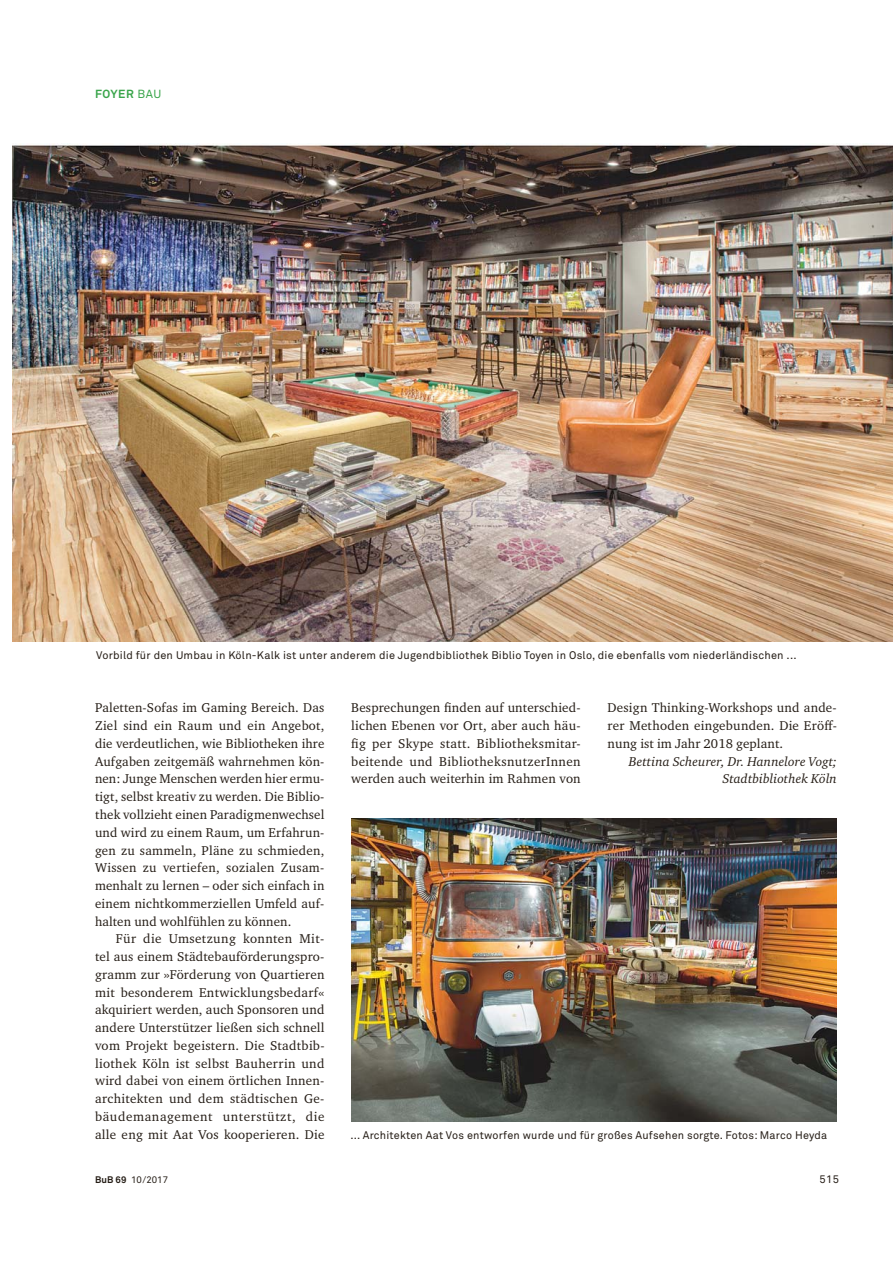
<style>
.page{position:relative;width:893px;height:1263px;background:#fff}
.page>*{position:absolute;margin:0;border:0;box-sizing:border-box;transform-origin:0 0}
.t1{font:13.05px/17.7px "Charter ITC Pro";letter-spacing:.015em;color:#251d16;text-align:justify}
.t2{font:italic 13.05px/17.7px "Charter ITC Pro";letter-spacing:.01em;color:#251d16;text-align:right}
.t3{font:700 11.7px "Akkurat Pro";letter-spacing:.045em;color:#3aa54b}
.t4{font:10.95px "Akkurat Pro";letter-spacing:.02em;color:#251d16}
.t5{font:9.45px "Akkurat Pro Regular 2";letter-spacing:.01em;color:#251d16}
.s1{font-weight:400}
.s2{font-family:"Akkurat Pro Bold 2"}
</style>
<div class="page">
<img style="left:12px;top:144px;width:881px;height:497px">
<img style="left:351px;top:819px;width:486px;height:302px">
<p class="t3" style="left:95px;top:87px;width:68px">FOYER <span class="s1">BAU</span></p>
<p class="t4" style="left:96px;top:651px;width:702px">Vorbild für den Umbau in Köln-Kalk ist unter anderem die Jugendbibliothek Biblio Toyen in Oslo, die ebenfalls vom niederländischen ...</p>
<p class="t1" style="left:95px;top:700px;width:231px">Paletten-Sofas im Gaming Bereich. Das Ziel sind ein Raum und ein Angebot, die verdeutlichen, wie Bibliotheken ihre Aufgaben zeitgemäß wahrnehmen kön&shy;nen: Junge Menschen werden hier ermu&shy;tigt, selbst kreativ zu werden. Die Biblio&shy;thek vollzieht einen Paradigmenwechsel und wird zu einem Raum, um Erfahrun&shy;gen zu sammeln, Pläne zu schmieden, Wissen zu vertiefen, sozialen Zusam&shy;menhalt zu lernen – oder sich einfach in einem nichtkommerziellen Umfeld auf&shy;halten und wohlfühlen zu können.</p>
<p class="t1" style="left:95px;top:931px;width:231px;text-indent:21px">Für die Umsetzung konnten Mit&shy;tel aus einem Städtebauförderungspro&shy;gramm zur »Förderung von Quartieren mit besonderem Entwicklungsbedarf« akquiriert werden, auch Sponsoren und andere Unterstützer ließen sich schnell vom Projekt begeistern. Die Stadtbib&shy;liothek Köln ist selbst Bauherrin und wird dabei von einem örtlichen Innen&shy;architekten und dem städtischen Ge&shy;bäudemanagement unterstützt, die alle eng mit Aat Vos kooperieren. Die</p>
<p class="t1" style="left:351px;top:700px;width:231px">Besprechungen finden auf unterschied&shy;lichen Ebenen vor Ort, aber auch häu&shy;fig per Skype statt. Bibliotheksmitar&shy;beitende und BibliotheksnutzerInnen werden auch weiterhin im Rahmen von</p>
<p class="t1" style="left:607px;top:700px;width:231px">Design Thinking-Workshops und ande&shy;rer Methoden eingebunden. Die Eröff&shy;nung ist im Jahr 2018 geplant.</p>
<p class="t2" style="left:629px;top:753px;width:210px">Bettina Scheurer, Dr. Hannelore Vogt;<br>Stadtbibliothek Köln</p>
<p class="t4" style="left:350px;top:1131px;width:478px">... Architekten Aat Vos entworfen wurde und für großes Aufsehen sorgte. Fotos: Marco Heyda</p>
<p class="t5" style="left:95px;top:1174px;width:75px"><span class="s2">BuB 69</span> 10/2017</p>
<p class="t4" style="left:819px;top:1175px;width:21px">515</p>
</div>
